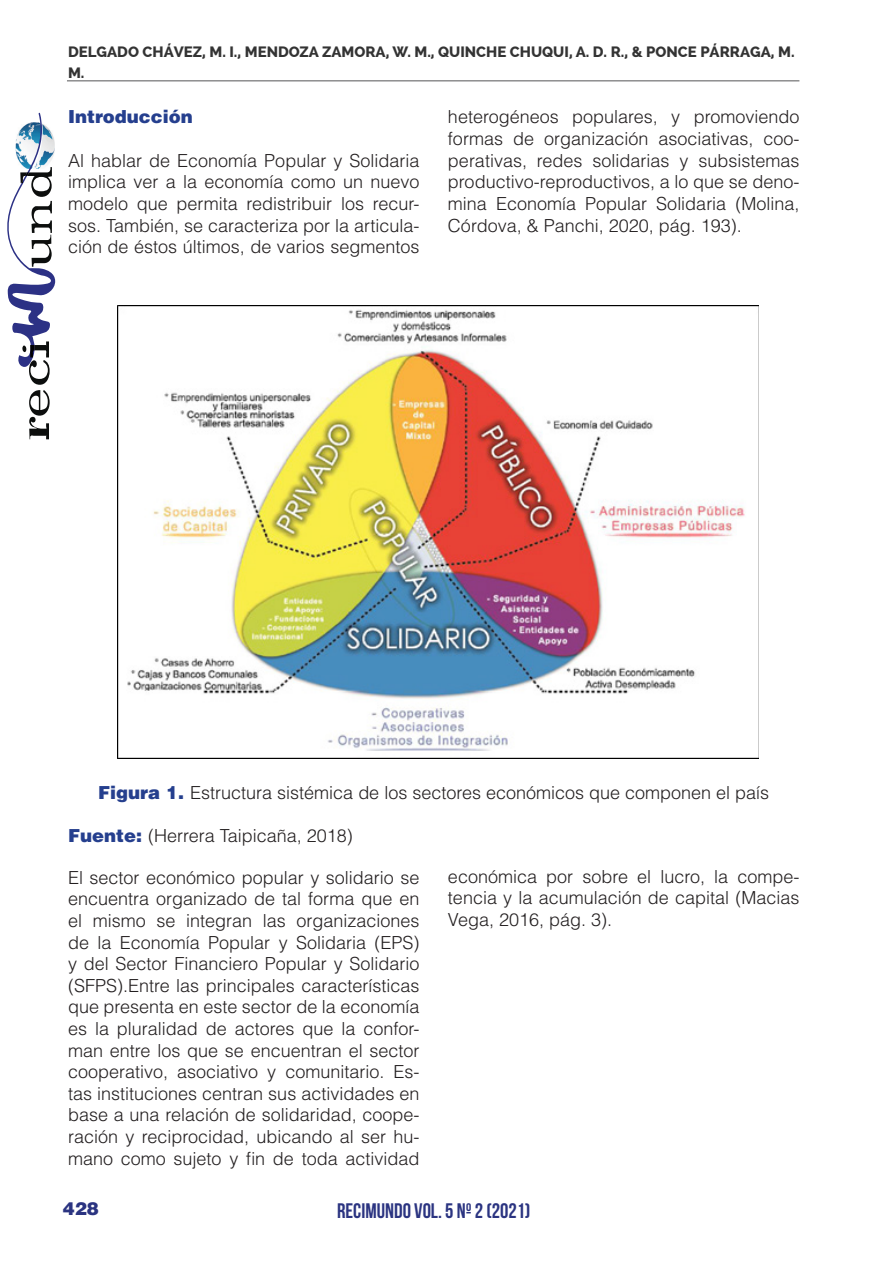
<style>
.page{position:relative;width:893px;height:1263px;background:#fff}
.page>*{position:absolute;margin:0;border:0;box-sizing:border-box;transform-origin:0 0}
.t1{font:700 21px "Bebas Neue";color:#2b3481}
.t2{font:300 18px/21.6px "Helvetica LT Std";color:#231f20;text-align:justify}
.t3{font:900 18px "Helvetica LT Std";color:#253f8e}
.t4{font:900 18px "Helvetica LT Std";color:#2b3481}
.t5{font:800 15px/21px "Raleway";color:#333}
.s1{font-weight:900;color:#253f8e}
</style>
<div class="page">
<hr style="left:67px;top:80px;width:732px;height:1px;background:#545557">
<svg style="left:7px;top:113px;width:48px;height:326px"></svg>
<img style="left:118px;top:305px;width:640px;height:453px">
<p class="t5" style="left:68px;top:42px;width:728px">DELGADO CHÁVEZ, M. I., MENDOZA ZAMORA, W. M., QUINCHE CHUQUI, A. D. R., &amp; PONCE PÁRRAGA, M.<br>M.</p>
<p class="t2" style="left:448px;top:106px;width:353px">heterogéneos populares, y promoviendo formas de organización asociativas, coo&shy;perativas, redes solidarias y subsistemas productivo-reproductivos, a lo que se deno&shy;mina Economía Popular Solidaria (Molina, Córdova, &amp; Panchi, 2020, pág. 193).</p>
<p class="t3" style="left:68px;top:105px;width:126px">Introducción</p>
<p class="t2" style="left:68px;top:149px;width:353px">Al hablar de Economía Popular y Solidaria implica ver a la economía como un nuevo modelo que permita redistribuir los recur&shy;sos. También, se caracteriza por la articula&shy;ción de éstos últimos, de varios segmentos</p>
<p class="t2" style="left:98px;top:782px;width:672px"><span class="s1">Figura 1.</span> Estructura sistémica de los sectores económicos que componen el país</p>
<p class="t2" style="left:68px;top:825px;width:286px"><span class="s1">Fuente:</span> (Herrera Taipicaña, 2018)</p>
<p class="t2" style="left:68px;top:866px;width:353px">El sector económico popular y solidario se encuentra organizado de tal forma que en el mismo se integran las organizaciones de la Economía Popular y Solidaria (EPS) y del Sector Financiero Popular y Solidario (SFPS).Entre las principales características que presenta en este sector de la economía es la pluralidad de actores que la confor&shy;man entre los que se encuentran el sector cooperativo, asociativo y comunitario. Es&shy;tas instituciones centran sus actividades en base a una relación de solidaridad, coope&shy;ración y reciprocidad, ubicando al ser hu&shy;mano como sujeto y fin de toda actividad</p>
<p class="t2" style="left:448px;top:865px;width:353px">económica por sobre el lucro, la compe&shy;tencia y la acumulación de capital (Macias Vega, 2016, pág. 3).</p>
<p class="t4" style="left:63px;top:1197px;width:38px">428</p>
<p class="t1" style="left:337px;top:1199px;width:195px">RECIMUNDO VOL. 5 Nº 2 (2021)</p>
</div>
